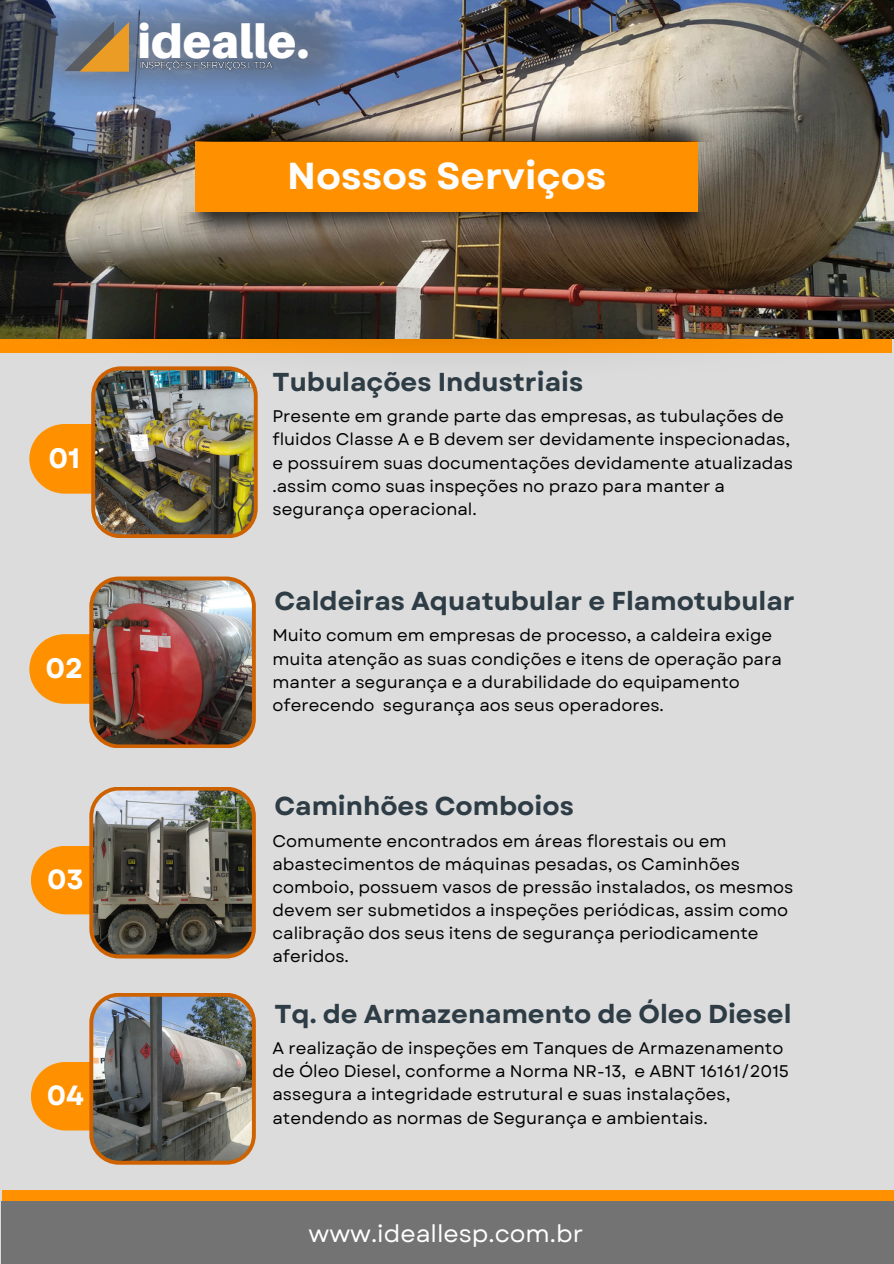
<style>
.page{position:relative;width:894px;height:1264px;background:#fff}
.page>*{position:absolute;margin:0;border:0;box-sizing:border-box;transform-origin:0 0}
.t1{font:900 47.25px "Aileron";color:#fff}
.t2{font:700 37.5px "Garet";color:#fdfdfd}
.t3{font:700 28.05px "Garet";color:#fdfdfd}
.t4{font:700 27.75px "Garet";color:#fff}
.t5{font:700 27.75px "Garet";color:#fdfdfd}
.t6{font:700 25.8px "Garet";color:#2e3c45}
.t7{font:24px "Garet";color:#fff}
.t8{font:16.8px/23.1px "Garet";color:#000}
</style>
<div class="page">
<div style="left:0;top:0;width:893px;height:1263px;background:#dcdcdc"></div>
<img style="left:0;top:175px;width:893px;height:230px">
<img style="left:1px;top:0;width:892px;height:338px">
<div style="left:196px;top:142px;width:501px;height:70px;background:#ff9100"></div>
<img style="left:29px;top:366px;width:228px;height:172px">
<svg style="left:31px;top:787px;width:225px;height:171px"></svg>
<img style="left:29px;top:576px;width:227px;height:172px">
<img style="left:31px;top:993px;width:225px;height:171px">
<img style="left:180px;top:115px;width:535px;height:27px">
<img style="left:179px;top:212px;width:535px;height:27px">
<div style="left:2px;top:1190px;width:891px;height:70px;background:#ff9100"></div>
<div style="left:1px;top:1201px;width:892px;height:62px;background:#737373"></div>
<img style="left:26px;top:0;width:332px;height:95px">
<img style="left:136px;top:57px;width:140px;height:17px">
<svg style="left:64px;top:21px;width:65px;height:51px"></svg>
<p class="t1" style="left:138px;top:12px;width:173px">idealle.</p>
<p class="t2" style="left:287px;top:149px;width:320px">Nossos Serviços</p>
<p class="t3" style="left:48px;top:438px;width:33px">01</p>
<p class="t3" style="left:45px;top:648px;width:39px">02</p>
<p class="t4" style="left:47px;top:859px;width:38px">03</p>
<p class="t5" style="left:47px;top:1075px;width:39px">04</p>
<p class="t6" style="left:272px;top:363px;width:312px">Tubulações Industriais</p>
<h3 class="t8" style="left:272px;top:405px;width:522px">Presente em grande parte das empresas, as tubulações de fluidos Classe A e B devem ser devidamente inspecionadas, e possuírem suas documentações devidamente atualizadas .assim como suas inspeções no prazo para manter a segurança operacional.</h3>
<p class="t6" style="left:274px;top:582px;width:521px">Caldeiras Aquatubular e Flamotubular</p>
<p class="t8" style="left:272px;top:624px;width:510px">Muito comum em empresas de processo, a caldeira exige muita atenção as suas condições e itens de operação para manter a segurança e a durabilidade do equipamento oferecendo segurança aos seus operadores.</p>
<p class="t6" style="left:274px;top:787px;width:301px">Caminhões Comboios</p>
<p class="t8" style="left:272px;top:829px;width:522px">Comumente encontrados em áreas florestais ou em abastecimentos de máquinas pesadas, os Caminhões comboio, possuem vasos de pressão instalados, os mesmos devem ser submetidos a inspeções periódicas, assim como calibração dos seus itens de segurança periodicamente aferidos.</p>
<p class="t6" style="left:274px;top:995px;width:518px">Tq. de Armazenamento de Óleo Diesel</p>
<p class="t8" style="left:272px;top:1036px;width:518px">A realização de inspeções em Tanques de Armazenamento de Óleo Diesel, conforme a Norma NR-13, e ABNT 16161/2015 assegura a integridade estrutural e suas instalações, atendendo as normas de Segurança e ambientais.</p>
<h3 class="t7" style="left:308px;top:1216px;width:276px">www.ideallesp.com.br</h3>
</div>
